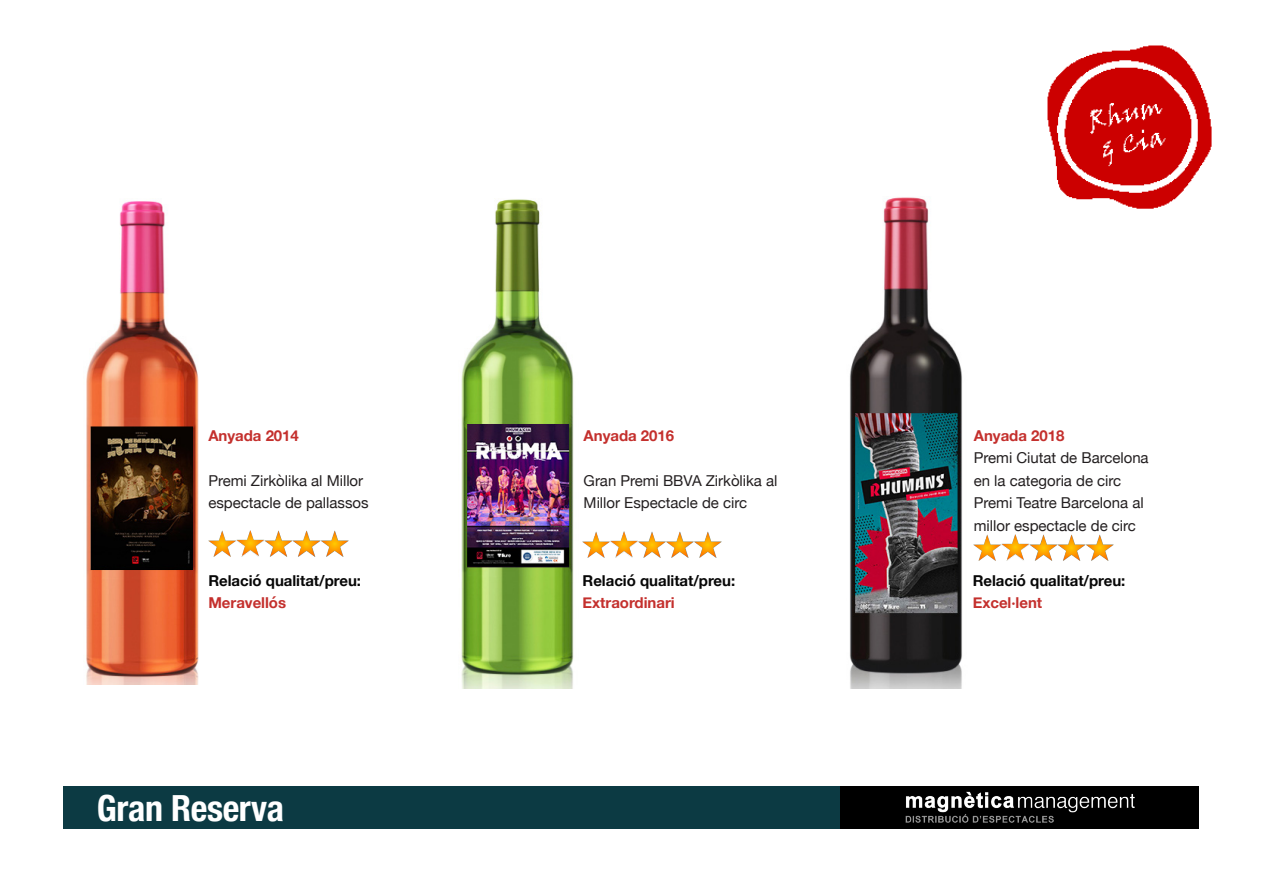
<style>
.page{position:relative;width:1263px;height:893px;background:#fff}
.page>*{position:absolute;margin:0;border:0;box-sizing:border-box;transform-origin:0 0}
.t1{font:700 condensed 36px "Helvetica Neue";letter-spacing:-.01em;color:#fff}
.Text_base{font:15px/22.5px "Helvetica Neue";color:#231f20}
.Càrrec_fitxa_tècnica{font:700 15px "Helvetica Neue";color:#c4302d}
.Càrrec_fitxa_tècnica-2{font:700 15px "Helvetica Neue";color:#070707}
</style>
<div class="page">
<div style="left:64px;top:787px;width:778px;height:42px;background:#0c3a43"></div>
<div style="left:840px;top:787px;width:359px;height:42px;background:#000"></div>
<img style="left:905px;top:791px;width:230px;height:32px">
<img style="left:86px;top:201px;width:113px;height:483px">
<img style="left:849px;top:197px;width:113px;height:492px">
<img style="left:461px;top:199px;width:113px;height:490px">
<img style="left:1047px;top:45px;width:165px;height:164px">
<img style="left:208px;top:530px;width:141px;height:27px">
<img style="left:582px;top:531px;width:140px;height:27px">
<img style="left:973px;top:534px;width:141px;height:27px">
<p class="Càrrec_fitxa_tècnica" style="left:208px;top:424px;width:92px">Anyada 2014</p>
<p class="Text_base" style="left:208px;top:470px;width:162px">Premi Zirkòlika al Millor espectacle de pallassos</p>
<p class="Càrrec_fitxa_tècnica-2" style="left:208px;top:568px;width:154px">Relació qualitat/preu:</p>
<p class="Càrrec_fitxa_tècnica" style="left:208px;top:591px;width:79px">Meravellós</p>
<h1 class="t1" style="left:97px;top:778px;width:189px">Gran Reserva</h1>
<p class="Càrrec_fitxa_tècnica" style="left:584px;top:424px;width:92px">Anyada 2016</p>
<p class="Text_base" style="left:584px;top:470px;width:195px">Gran Premi BBVA Zirkòlika al<br>Millor Espectacle de circ</p>
<p class="Càrrec_fitxa_tècnica-2" style="left:583px;top:568px;width:154px">Relació qualitat/preu:</p>
<p class="Càrrec_fitxa_tècnica" style="left:583px;top:591px;width:94px">Extraordinari</p>
<p class="Càrrec_fitxa_tècnica" style="left:974px;top:424px;width:92px">Anyada 2018</p>
<p class="Text_base" style="left:974px;top:448px;width:176px">Premi Ciutat de Barcelona</p>
<p class="Text_base" style="left:974px;top:470px;width:149px">en la categoria de circ</p>
<p class="Text_base" style="left:974px;top:493px;width:171px">Premi Teatre Barcelona al millor espectacle de circ</p>
<p class="Càrrec_fitxa_tècnica-2" style="left:973px;top:568px;width:154px">Relació qualitat/preu:</p>
<p class="Càrrec_fitxa_tècnica" style="left:973px;top:591px;width:71px">Excel·lent</p>
</div>
